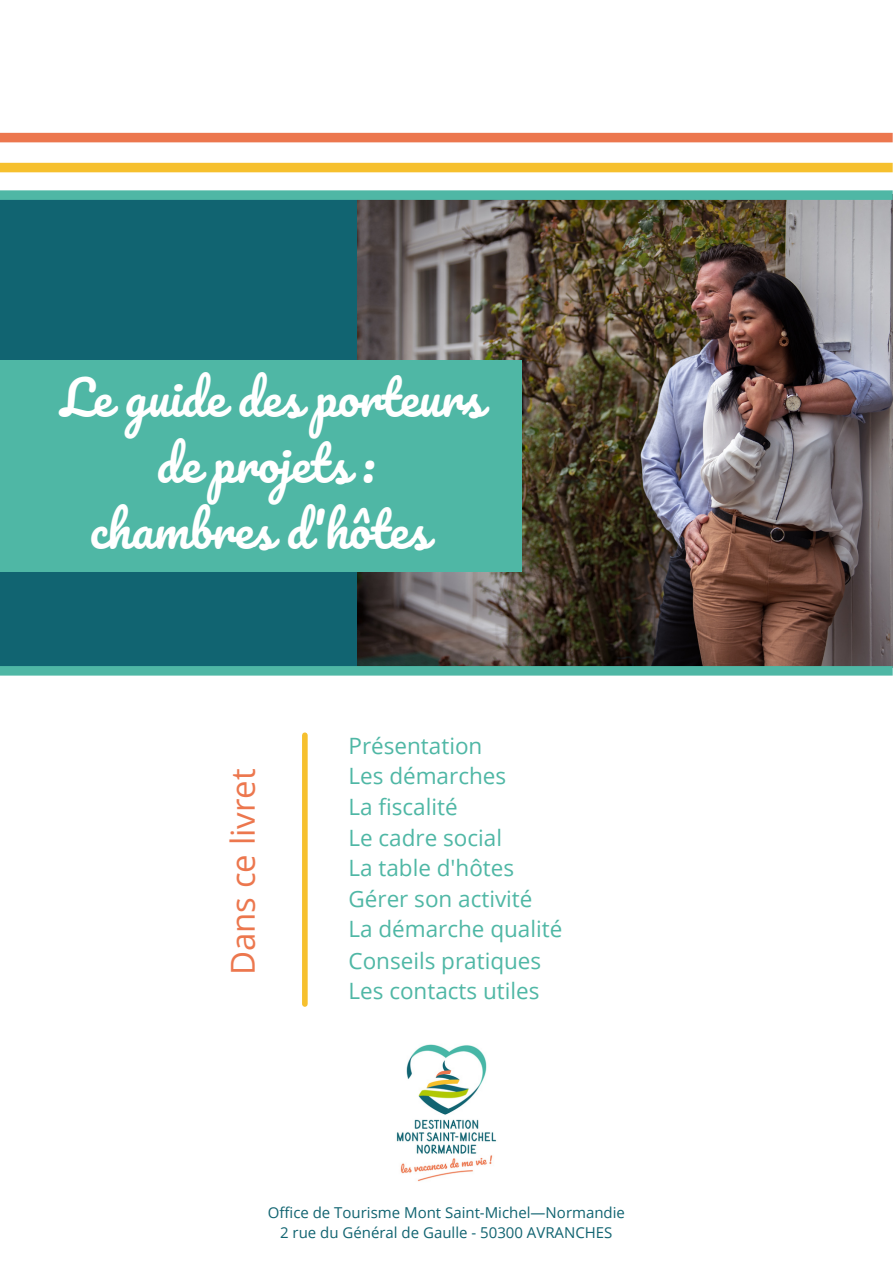
<style>
.page{position:relative;width:893px;height:1264px;background:#fff}
.page>*{position:absolute;margin:0;border:0;box-sizing:border-box;transform-origin:0 0}
.t1{font:48px/66.3px "Pacifico";color:#fff;text-align:center}
.t2{font:33px "Open Sans";color:#ec774e}
.t3{font:22.5px/30.6px "Open Sans";color:#4fb7a5}
.t4{font:15px/20.2px "Open Sans";color:#116471;text-align:center}
</style>
<div class="page">
<img style="left:396px;top:1044px;width:101px;height:138px">
<div style="left:302px;top:735px;width:5px;height:269px;background:#f6c02e"></div>
<div style="left:0;top:194px;width:488px;height:473px;background:#116471"></div>
<img style="left:357px;top:200px;width:535px;height:466px">
<div style="left:0;top:360px;width:521px;height:211px;background:#4fb7a5"></div>
<div style="left:0;top:666px;width:892px;height:9px;background:#4fb7a5"></div>
<svg style="left:0;top:190px;width:892px;height:10px;background:#55b8a7"></svg>
<div style="left:0;top:133px;width:892px;height:9px;background:#ec774e"></div>
<div style="left:0;top:163px;width:892px;height:9px;background:#f6c02e"></div>
<h1 class="t1" style="left:61px;top:367px;width:424px">Le guide des porteurs de projets :<br>chambres d'hôtes</h1>
<h2 class="t2" style="left:220px;top:975px;width:208px;rotate:-90deg">Dans ce livret</h2>
<p class="t3" style="left:348px;top:729px;width:215px">Présentation<br>Les démarches<br>La fiscalité<br>Le cadre social<br>La table d'hôtes<br>Gérer son activité<br>La démarche qualité<br>Conseils pratiques<br>Les contacts utiles</p>
<p class="t4" style="left:268px;top:1201px;width:359px">Office de Tourisme Mont Saint-Michel—Normandie<br>2 rue du Général de Gaulle - 50300 AVRANCHES</p>
</div>
